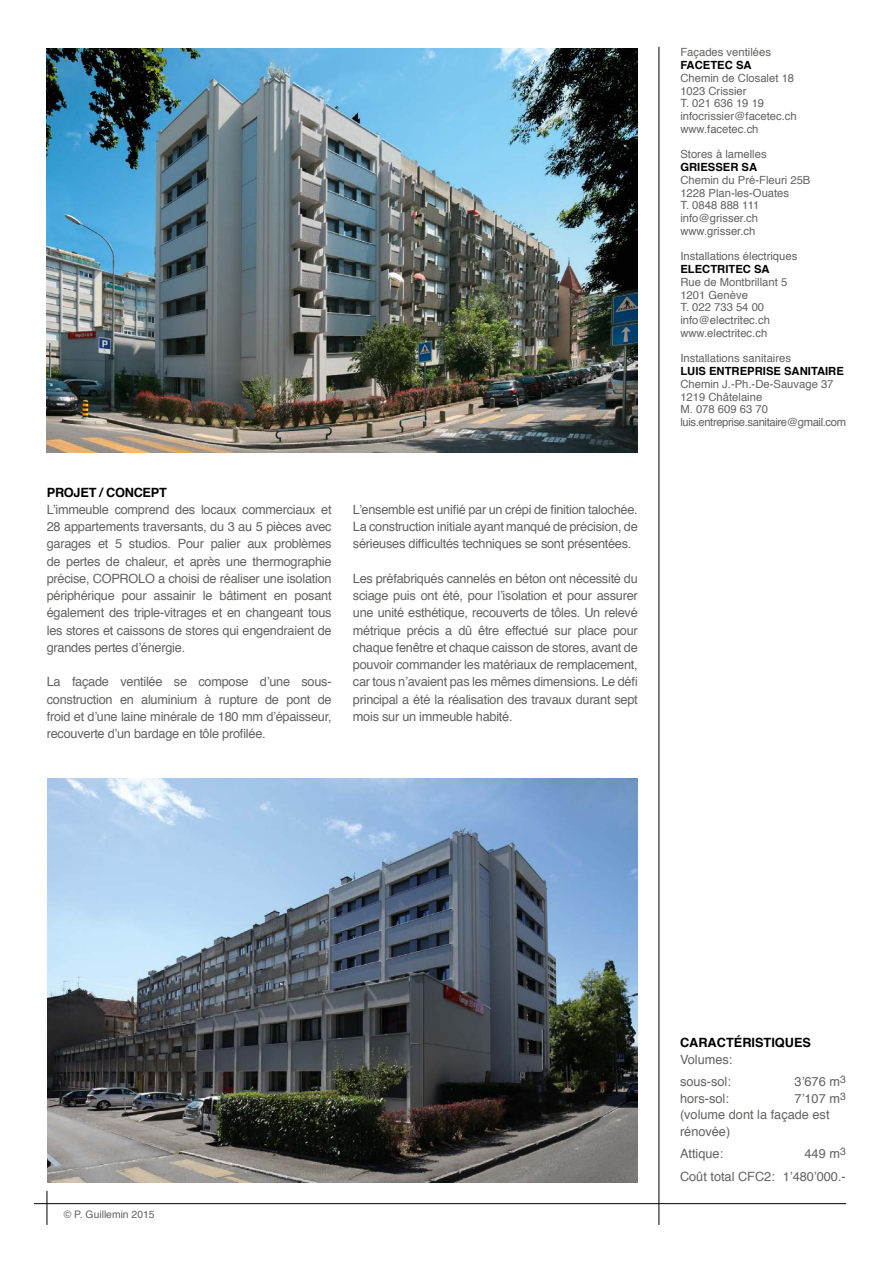
<style>
.page{position:relative;width:893px;height:1263px;background:#fff}
.page>*{position:absolute;margin:0;border:0;box-sizing:border-box;transform-origin:0 0}
.t1{font:12.75px/17.2px "Helvetica";letter-spacing:-.02em;color:#626261;text-align:justify}
.t2{font:12.75px/22.5px "Helvetica";color:#626261}
.t3{font:700 12.75px "Helvetica";color:#000}
.t4{font:700 12.75px "Helvetica";letter-spacing:-.02em;color:#000}
.t5{font:11.25px/12.8px "Helvetica";color:#626261}
.t6{font:700 11.25px "Helvetica";color:#000}
.t7{font:10.35px "Helvetica";color:#626261}
</style>
<div class="page">
<img style="left:47px;top:48px;width:591px;height:404px">
<img style="left:47px;top:778px;width:591px;height:404px">
<hr style="left:34px;top:1203px;width:812px;height:1px;background:#000">
<hr style="left:47px;top:1191px;width:1px;height:34px;background:#000">
<hr style="left:659px;top:47px;width:1px;height:1178px;background:#000">
<p class="t4" style="left:47px;top:482px;width:122px">PROJET / CONCEPT</p>
<p class="t1" style="left:47px;top:501px;width:286px">L’immeuble comprend des locaux commerciaux et 28 appartements traversants, du 3 au 5 pièces avec garages et 5 studios. Pour palier aux problèmes de pertes de chaleur, et après une thermographie précise, COPROLO a choisi de réaliser une isolation périphérique pour assainir le bâtiment en posant également des triple-vitrages et en changeant tous les stores et caissons de stores qui engendraient de grandes pertes d’énergie.</p>
<p class="t1" style="left:47px;top:674px;width:286px">La façade ventilée se compose d’une sous&shy;construction en aluminium à rupture de pont de froid et d’une laine minérale de 180 mm d’épaisseur, recouverte d’un bardage en tôle profilée.</p>
<p class="t1" style="left:353px;top:501px;width:286px">L’ensemble est unifié par un crépi de finition talochée.<br>La construction initiale ayant manqué de précision, de sérieuses difficultés techniques se sont présentées.</p>
<p class="t1" style="left:353px;top:570px;width:286px">Les préfabriqués cannelés en béton ont nécessité du sciage puis ont été, pour l’isolation et pour assurer une unité esthétique, recouverts de tôles. Un relevé métrique précis a dû être effectué sur place pour chaque fenêtre et chaque caisson de stores, avant de pouvoir commander les matériaux de remplacement, car tous n’avaient pas les mêmes dimensions. Le défi principal a été la réalisation des travaux durant sept mois sur un immeuble habité.</p>
<p class="t5" style="left:680px;top:47px;width:92px">Façades ventilées</p>
<p class="t6" style="left:680px;top:56px;width:73px">FACETEC SA</p>
<p class="t5" style="left:680px;top:72px;width:118px">Chemin de Closalet 18<br>1023 Crissier<br>T. 021 636 19 19 infocrissier@facetec.ch www.facetec.ch</p>
<p class="t5" style="left:680px;top:148px;width:88px">Stores à lamelles</p>
<p class="t6" style="left:680px;top:158px;width:78px">GRIESSER SA</p>
<p class="t5" style="left:680px;top:174px;width:132px">Chemin du Pré-Fleuri 25B<br>1228 Plan-les-Ouates<br>T. 0848 888 111 info@grisser.ch www.grisser.ch</p>
<p class="t5" style="left:680px;top:250px;width:118px">Installations électriques</p>
<p class="t6" style="left:680px;top:260px;width:91px">ELECTRITEC SA</p>
<p class="t5" style="left:680px;top:276px;width:108px">Rue de Montbrillant 5<br>1201 Genève<br>T. 022 733 54 00 info@electritec.ch www.electritec.ch</p>
<p class="t5" style="left:680px;top:352px;width:112px">Installations sanitaires</p>
<p class="t6" style="left:680px;top:362px;width:165px">LUIS ENTREPRISE SANITAIRE</p>
<p class="t5" style="left:680px;top:378px;width:167px">Chemin J.-Ph.-De-Sauvage 37<br>1219 Châtelaine<br>M. 078 609 63 70 luis.entreprise.sanitaire@gmail.com</p>
<p class="t7" style="left:64px;top:1206px;width:92px">© P. Guillemin 2015</p>
<p class="t3" style="left:680px;top:1032px;width:133px">CARACTÉRISTIQUES</p>
<p class="t2" style="left:680px;top:1048px;width:54px">Volumes: sous-sol:</p>
<p class="t1" style="left:795px;top:1074px;width:53px">3’676 m<sup>3</sup></p>
<p class="t2" style="left:680px;top:1090px;width:167px;line-height:16.5px;text-indent:115px">7’107 m<sup>3 </sup>(volume dont la façade est rénovée)</p>
<p class="t2" style="left:680px;top:1143px;width:45px">Attique:</p>
<p class="t1" style="left:680px;top:1090px;width:50px">hors-sol:</p>
<p class="t2" style="left:680px;top:1143px;width:167px;text-align:right">449 m<sup>3<br></sup>Coût total CFC2: 1’480’000.-</p>
</div>
